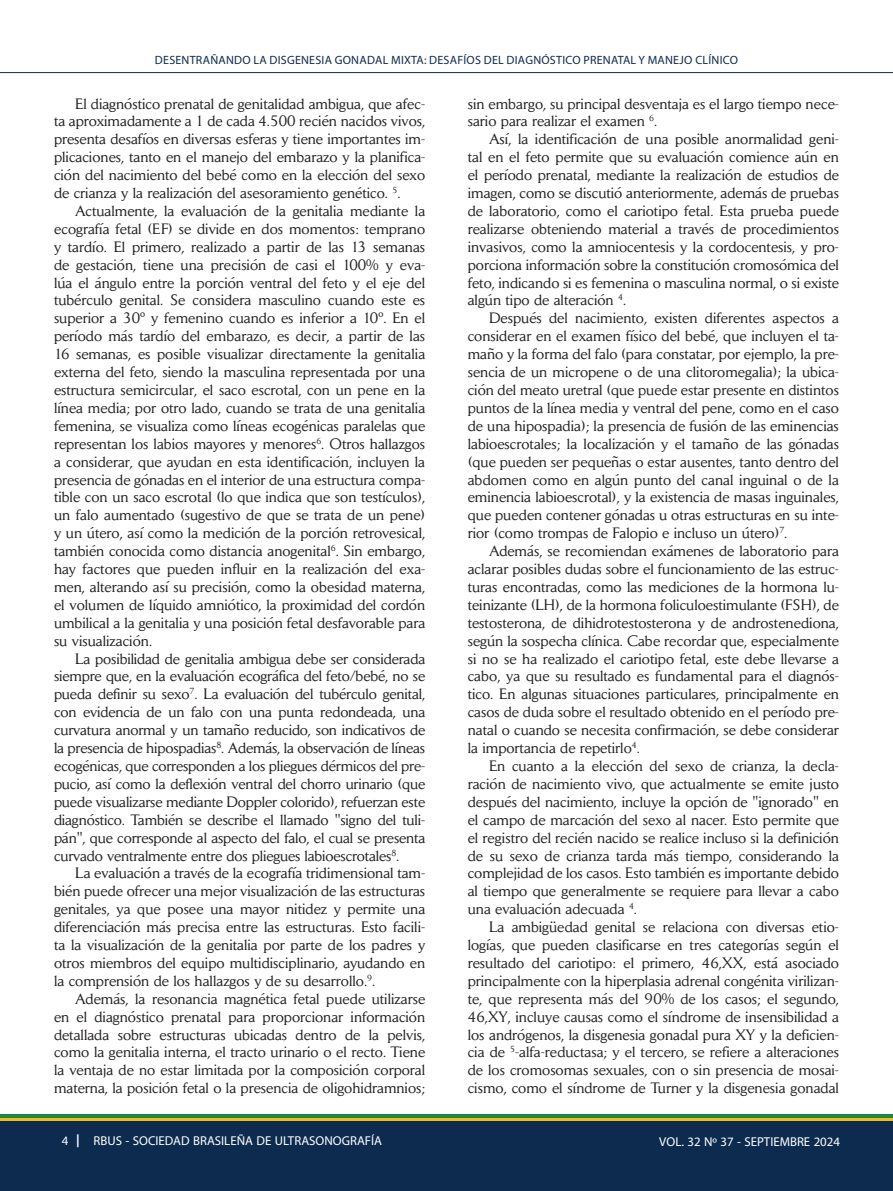
<style>
.page{position:relative;width:893px;height:1191px;background:#fff}
.page>*{position:absolute;margin:0;border:0;box-sizing:border-box;transform-origin:0 0}
.t1{font:18px "Myriad Arabic";color:#fff}
.t2{font:14.85px/17.9px "Daily News";color:#231f20;text-align:justify}
.t3{font:12px "Myriad Pro";letter-spacing:.02em;color:#0d2b4f}
.s1{font-weight:700}
</style>
<div class="page">
<div style="left:0;top:1120px;width:893px;height:71px;background:#0d2b4f"></div>
<hr style="left:0;top:1117px;width:893px;height:3px;background:#eebc1b">
<hr style="left:0;top:1114px;width:893px;height:3px;background:#208540">
<hr style="left:0;top:72px;width:893px;height:1px;background:#0d2b4f">
<p class="t3" style="left:155px;top:52px;width:585px">DESENTRAÑANDO LA DISGENESIA GONADAL MIXTA: DESAFÍOS DEL DIAGNÓSTICO PRENATAL Y MANEJO CLÍNICO</p>
<p class="t2" style="left:54px;top:94px;width:373px;text-indent:21px">El diagnóstico prenatal de genitalidad ambigua, que afec&shy;ta aproximadamente a 1 de cada 4.500 recién nacidos vivos, presenta desafíos en diversas esferas y tiene importantes im&shy;plicaciones, tanto en el manejo del embarazo y la planifica&shy;ción del nacimiento del bebé como en la elección del sexo de crianza y la realización del asesoramiento genético. <sup>5</sup>.</p>
<p class="t2" style="left:54px;top:202px;width:373px;text-indent:21px">Actualmente, la evaluación de la genitalia mediante la ecografía fetal (EF) se divide en dos momentos: temprano y tardío. El primero, realizado a partir de las 13 semanas de gestación, tiene una precisión de casi el 100% y eva&shy;lúa el ángulo entre la porción ventral del feto y el eje del tubérculo genital. Se considera masculino cuando este es superior a 30º y femenino cuando es inferior a 10º. En el período más tardío del embarazo, es decir, a partir de las 16 semanas, es posible visualizar directamente la genitalia externa del feto, siendo la masculina representada por una estructura semicircular, el saco escrotal, con un pene en la línea media; por otro lado, cuando se trata de una genitalia femenina, se visualiza como líneas ecogénicas paralelas que representan los labios mayores y menores<sup>6</sup>. Otros hallazgos a considerar, que ayudan en esta identificación, incluyen la presencia de gónadas en el interior de una estructura compa&shy;tible con un saco escrotal (lo que indica que son testículos), un falo aumentado (sugestivo de que se trata de un pene) y un útero, así como la medición de la porción retrovesical, también conocida como distancia anogenital<sup>6</sup>. Sin embargo, hay factores que pueden influir en la realización del exa&shy;men, alterando así su precisión, como la obesidad materna, el volumen de líquido amniótico, la proximidad del cordón umbilical a la genitalia y una posición fetal desfavorable para su visualización.</p>
<p class="t2" style="left:54px;top:649px;width:373px;text-indent:21px">La posibilidad de genitalia ambigua debe ser considerada siempre que, en la evaluación ecográfica del feto/bebé, no se pueda definir su sexo<sup>7</sup>. La evaluación del tubérculo genital, con evidencia de un falo con una punta redondeada, una curvatura anormal y un tamaño reducido, son indicativos de la presencia de hipospadias<sup>8</sup>. Además, la observación de líneas ecogénicas, que corresponden a los pliegues dérmicos del pre&shy;pucio, así como la deflexión ventral del chorro urinario (que puede visualizarse mediante Doppler colorido), refuerzan este diagnóstico. También se describe el llamado "signo del tuli&shy;pán", que corresponde al aspecto del falo, el cual se presenta curvado ventralmente entre dos pliegues labioescrotales<sup>8</sup>.</p>
<p class="t2" style="left:54px;top:864px;width:373px;text-indent:21px">La evaluación a través de la ecografía tridimensional tam&shy;bién puede ofrecer una mejor visualización de las estructuras genitales, ya que posee una mayor nitidez y permite una diferenciación más precisa entre las estructuras. Esto facili&shy;ta la visualización de la genitalia por parte de los padres y otros miembros del equipo multidisciplinario, ayudando en la comprensión de los hallazgos y de su desarrollo.<sup>9</sup>.</p>
<p class="t2" style="left:54px;top:989px;width:373px;text-indent:21px">Además, la resonancia magnética fetal puede utilizarse en el diagnóstico prenatal para proporcionar información detallada sobre estructuras ubicadas dentro de la pelvis, como la genitalia interna, el tracto urinario o el recto. Tiene la ventaja de no estar limitada por la composición corporal materna, la posición fetal o la presencia de oligohidramnios;</p>
<p class="t2" style="left:468px;top:94px;width:373px">sin embargo, su principal desventaja es el largo tiempo nece&shy;sario para realizar el examen <sup>6</sup>.</p>
<p class="t2" style="left:468px;top:130px;width:373px;text-indent:21px">Así, la identificación de una posible anormalidad geni&shy;tal en el feto permite que su evaluación comience aún en el período prenatal, mediante la realización de estudios de imagen, como se discutió anteriormente, además de pruebas de laboratorio, como el cariotipo fetal. Esta prueba puede realizarse obteniendo material a través de procedimientos invasivos, como la amniocentesis y la cordocentesis, y pro&shy;porciona información sobre la constitución cromosómica del feto, indicando si es femenina o masculina normal, o si existe algún tipo de alteración <sup>4</sup>.</p>
<p class="t2" style="left:468px;top:309px;width:373px;text-indent:21px">Después del nacimiento, existen diferentes aspectos a considerar en el examen físico del bebé, que incluyen el ta&shy;maño y la forma del falo (para constatar, por ejemplo, la pre&shy;sencia de un micropene o de una clitoromegalia); la ubica&shy;ción del meato uretral (que puede estar presente en distintos puntos de la línea media y ventral del pene, como en el caso de una hipospadia); la presencia de fusión de las eminencias labioescrotales; la localización y el tamaño de las gónadas (que pueden ser pequeñas o estar ausentes, tanto dentro del abdomen como en algún punto del canal inguinal o de la eminencia labioescrotal), y la existencia de masas inguinales, que pueden contener gónadas u otras estructuras en su inte&shy;rior (como trompas de Falopio e incluso un útero)<sup>7</sup>.</p>
<p class="t2" style="left:468px;top:542px;width:373px;text-indent:21px">Además, se recomiendan exámenes de laboratorio para aclarar posibles dudas sobre el funcionamiento de las estruc&shy;turas encontradas, como las mediciones de la hormona lu&shy;teinizante (LH), de la hormona foliculoestimulante (FSH), de testosterona, de dihidrotestosterona y de androstenediona, según la sospecha clínica. Cabe recordar que, especialmente si no se ha realizado el cariotipo fetal, este debe llevarse a cabo, ya que su resultado es fundamental para el diagnós&shy;tico. En algunas situaciones particulares, principalmente en casos de duda sobre el resultado obtenido en el período pre&shy;natal o cuando se necesita confirmación, se debe considerar la importancia de repetirlo<sup>4</sup>.</p>
<p class="t2" style="left:468px;top:757px;width:373px;text-indent:21px">En cuanto a la elección del sexo de crianza, la decla&shy;ración de nacimiento vivo, que actualmente se emite justo después del nacimiento, incluye la opción de "ignorado" en el campo de marcación del sexo al nacer. Esto permite que el registro del recién nacido se realice incluso si la definición de su sexo de crianza tarda más tiempo, considerando la complejidad de los casos. Esto también es importante debido al tiempo que generalmente se requiere para llevar a cabo una evaluación adecuada <sup>4</sup>.</p>
<p class="t2" style="left:468px;top:918px;width:373px;text-indent:21px">La ambigüedad genital se relaciona con diversas etio&shy;logías, que pueden clasificarse en tres categorías según el resultado del cariotipo: el primero, 46,XX, está asociado principalmente con la hiperplasia adrenal congénita virilizan&shy;te, que representa más del 90% de los casos; el segundo, 46,XY, incluye causas como el síndrome de insensibilidad a los andrógenos, la disgenesia gonadal pura XY y la deficien&shy;cia de <sup>5</sup>-alfa-reductasa; y el tercero, se refiere a alteraciones de los cromosomas sexuales, con o sin presencia de mosai&shy;cismo, como el síndrome de Turner y la disgenesia gonadal</p>
<p class="t1" style="left:62px;top:1128px;width:322px">4 <span class="s1">|</span> RBUS - SOCIEDAD BRASILEÑA DE ULTRASONOGRAFÍA</p>
<p class="t1" style="left:659px;top:1129px;width:182px">VOL. 32 Nº 37 - SEPTIEMBRE 2024</p>
</div>
